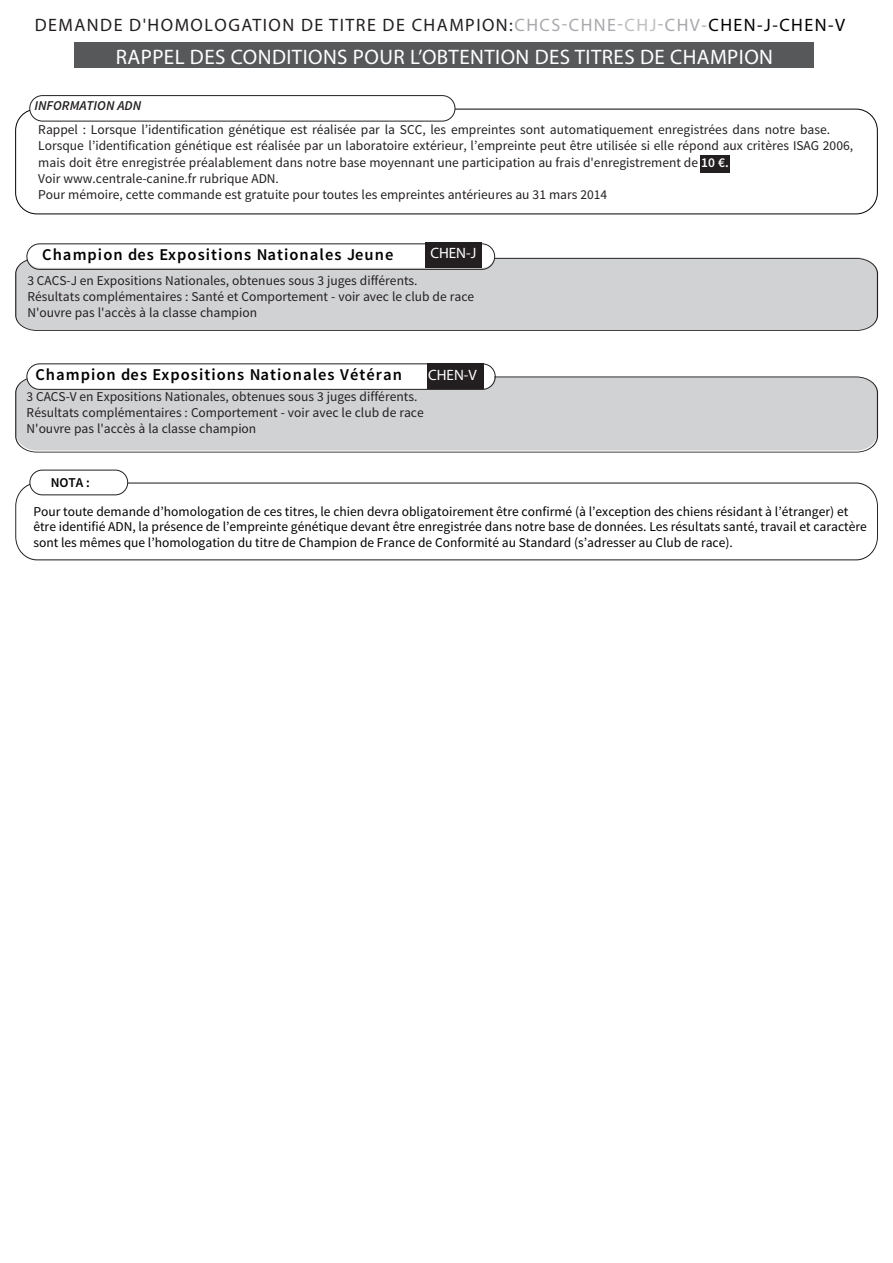
<style>
.page{position:relative;width:893px;height:1263px;background:#fff}
.page>*{position:absolute;margin:0;border:0;box-sizing:border-box;transform-origin:0 0}
.Normal_e{font:21px "Myriad Pro";letter-spacing:.02em;color:#fff}
.Normal_e-2{font:18px "Myriad Pro";letter-spacing:.08em;color:#231f20}
.t1{font:600 16.5px "Source Sans Pro";letter-spacing:.065em;color:#000}
.t2{font:15px "Myriad Pro";color:#fff}
.Normal_e-3{font:13.5px/16.2px "Source Sans Pro";color:#231f20}
.t3{font:13.5px/15.6px "Source Sans Pro";color:#000}
.t4{font:600 13.5px "Source Sans Pro";color:#000}
.s1{color:#a8a9ad}
.s2{color:#bfbfbf}
.s3{color:#000}
.s4{font-weight:600;font-style:italic}
.s5{font-weight:600;color:#fff}
</style>
<div class="page">
<div style="left:15px;top:483px;width:863px;height:77px;border:1px solid #231f20;border-radius:22px"></div>
<div style="left:74px;top:43px;width:740px;height:25px;background:#57585a"></div>
<div style="left:700px;top:155px;width:30px;height:17px;background:#231f20"></div>
<div style="left:15px;top:109px;width:863px;height:105px;border:1px solid #000;border-radius:21px"></div>
<div style="left:30px;top:96px;width:425px;height:25px;background:#fff;border-radius:13px"></div>
<div style="left:29px;top:95px;width:426px;height:26px;border:1px solid #231f20;border-radius:13px"></div>
<div style="left:30px;top:470px;width:98px;height:25px;background:#fff;border-radius:12px"></div>
<div style="left:30px;top:470px;width:98px;height:25px;border:1px solid #231f20;border-radius:12px"></div>
<div style="left:15px;top:258px;width:863px;height:73px;background:#d1d2d4"></div>
<div style="left:15px;top:376px;width:863px;height:77px;background:#d1d2d4"></div>
<div style="left:27px;top:364px;width:467px;height:25px;background:#fff;border-radius:13px"></div>
<div style="left:27px;top:363px;width:469px;height:27px;border:1px solid #231f20;border-radius:13px"></div>
<div style="left:427px;top:363px;width:57px;height:26px;background:#231f20"></div>
<div style="left:27px;top:242px;width:468px;height:26px;background:#fff;border-radius:13px"></div>
<div style="left:27px;top:243px;width:468px;height:27px;border:1px solid #231f20;border-radius:13px"></div>
<div style="left:425px;top:242px;width:57px;height:25px;background:#231f20"></div>
<p class="Normal_e-2" style="left:35px;top:13px;width:812px">DEMANDE D'HOMOLOGATION DE TITRE DE CHAMPION:<span class="s1">CHCS-CHNE-</span><span class="s2">CHJ</span><span class="s1">-CHV-</span><span class="s3">CHEN-J-CHEN-V</span></p>
<p class="Normal_e" style="left:116px;top:44px;width:659px">RAPPEL DES CONDITIONS POUR L’OBTENTION DES TITRES DE CHAMPION</p>
<p class="Normal_e-3" style="left:34px;top:93px;width:797px;line-height:24.6px"><span class="s4">INFORMATION ADN<br></span>Rappel : Lorsque l’identification génétique est réalisée par la SCC, les empreintes sont automatiquement enregistrées dans notre base.</p>
<p class="Normal_e-3" style="left:38px;top:138px;width:816px">Lorsque l’identification génétique est réalisée par un laboratoire extérieur, l’empreinte peut être utilisée si elle répond aux critères ISAG 2006, mais doit être enregistrée préalablement dans notre base moyennant une participation au frais d'enregistrement de <span class="s5">10 €.<br></span>Voir www.centrale-canine.fr rubrique ADN.<br>Pour mémoire, cette commande est gratuite pour toutes les empreintes antérieures au 31 mars 2014</p>
<p class="t1" style="left:42px;top:244px;width:353px">Champion des Expositions Nationales Jeune</p>
<p class="t2" style="left:430px;top:244px;width:47px">CHEN-J</p>
<p class="Normal_e-3" style="left:27px;top:272px;width:448px">3 CACS-J en Expositions Nationales, obtenues sous 3 juges différents.<br>Résultats complémentaires : Santé et Comportement - voir avec le club de race<br>N'ouvre pas l'accès à la classe champion</p>
<p class="t1" style="left:35px;top:364px;width:368px">Champion des Expositions Nationales Vétéran</p>
<p class="t2" style="left:428px;top:366px;width:50px">CHEN-V</p>
<p class="Normal_e-3" style="left:27px;top:388px;width:399px">3 CACS-V en Expositions Nationales, obtenues sous 3 juges différents.<br>Résultats complémentaires : Comportement - voir avec le club de race<br>N'ouvre pas l'accès à la classe champion</p>
<p class="t4" style="left:51px;top:474px;width:41px">NOTA :</p>
<p class="t3" style="left:33px;top:503px;width:835px">Pour toute demande d’homologation de ces titres, le chien devra obligatoirement être confirmé (à l’exception des chiens résidant à l’étranger) et être identifié ADN, la présence de l’empreinte génétique devant être enregistrée dans notre base de données. Les résultats santé, travail et caractère sont les mêmes que l’homologation du titre de Champion de France de Conformité au Standard (s’adresser au Club de race).</p>
</div>
